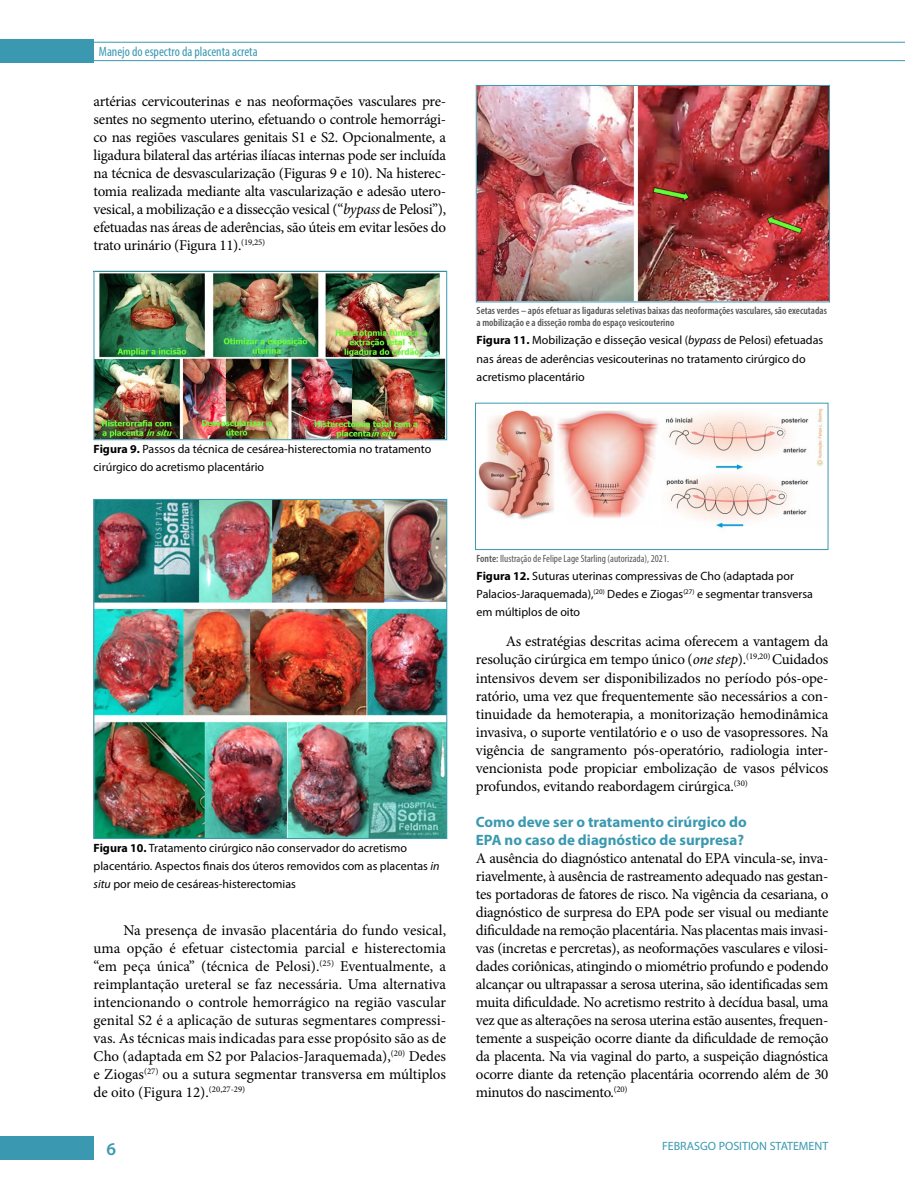
<style>
.page{position:relative;width:905px;height:1202px;background:#fff}
.page>*{position:absolute;margin:0;border:0;box-sizing:border-box;transform-origin:0 0}
.t1{font:600 18px "Myriad Pro";color:#3a99b0}
.t2{font:15px/18px "Minion Pro";letter-spacing:-.015em;color:#000;text-align:justify}
.t3{font:700 15px/18px "Myriad Pro";color:#3a99b0}
.t4{font:condensed 13.5px "Myriad Pro";color:#3a99b0}
.t5{font:12px/18px "Myriad Pro";color:#000}
.t6{font:12px "Myriad Pro";color:#3a99b0}
.t7{font:600 condensed 10.5px/12px "Myriad Pro";color:#575756}
.t8{font:condensed 10.5px "Myriad Pro";color:#575756}
.s1{font-style:italic}
.s2{font-weight:700}
.s3{font-weight:600}
</style>
<div class="page">
<div style="left:0;top:1135px;width:93px;height:23px;background:#3a99b0"></div>
<hr style="left:94px;top:60px;width:810px;height:1px;background:#3a99b0">
<hr style="left:94px;top:42px;width:810px;height:1px;background:#3a99b0">
<div style="left:0;top:40px;width:93px;height:23px;background:#3a99b0"></div>
<img style="left:96px;top:273px;width:349px;height:165px">
<div style="left:94px;top:271px;width:353px;height:169px;border:1px solid #3a99b0"></div>
<img style="left:95px;top:501px;width:350px;height:335px">
<div style="left:93px;top:499px;width:354px;height:339px;border:1px solid #3a99b0"></div>
<img style="left:478px;top:87px;width:349px;height:213px">
<div style="left:476px;top:85px;width:353px;height:217px;border:1px solid #3a99b0"></div>
<img style="left:478px;top:408px;width:345px;height:120px">
<div style="left:475px;top:403px;width:353px;height:147px;border:1px solid #3a99b0"></div>
<p class="t4" style="left:99px;top:43px;width:160px">Manejo do espectro da placenta acreta</p>
<p class="t2" style="left:94px;top:92px;width:354px">artérias cervicouterinas e nas neoformações vasculares pre&shy;sentes no segmento uterino, efetuando o controle hemorrági&shy;co nas regiões vasculares genitais S1 e S2. Opcionalmente, a ligadura bilateral das artérias ilíacas internas pode ser incluída na técnica de desvascularização (Figuras 9 e 10). Na histerec&shy;tomia realizada mediante alta vascularização e adesão utero&shy;vesical, a mobilização e a dissecção vesical (“<span class="s1">bypass</span> de Pelosi”), efetuadas nas áreas de aderências, são úteis em evitar lesões do trato urinário (Figura 11).<sup>(19,25)</sup></p>
<p class="t5" style="left:94px;top:440px;width:339px"><span class="s2">Figura 9.</span> Passos da técnica de cesárea-histerectomia no tratamento cirúrgico do acretismo placentário</p>
<p class="t7" style="left:476px;top:305px;width:352px">Setas verdes – após efetuar as ligaduras seletivas baixas das neoformações vasculares, são executadas a mobilização e a disseção romba do espaço vesicouterino</p>
<p class="t5" style="left:476px;top:331px;width:348px"><span class="s2">Figura 11.</span> Mobilização e disseção vesical (<span class="s1">bypass</span> de Pelosi) efetuadas nas áreas de aderências vesicouterinas no tratamento cirúrgico do acretismo placentário</p>
<p class="t5" style="left:94px;top:838px;width:347px"><span class="s2">Figura 10.</span> Tratamento cirúrgico não conservador do acretismo placentário. Aspectos finais dos úteros removidos com as placentas <span class="s1">in situ</span> por meio de cesáreas-histerectomias</p>
<p class="t2" style="left:94px;top:920px;width:354px;text-indent:30px">Na presença de invasão placentária do fundo vesical, uma opção é efetuar cistectomia parcial e histerectomia “em peça única” (técnica de Pelosi).<sup>(25)</sup> Eventualmente, a reimplantação ureteral se faz necessária. Uma alternativa intencionando o controle hemorrágico na região vascular genital S2 é a aplicação de suturas segmentares compressi&shy;vas. As técnicas mais indicadas para esse propósito são as de Cho (adaptada em S2 por Palacios-Jaraquemada),<sup>(20)</sup> Dedes e Ziogas<sup>(27)</sup> ou a sutura segmentar transversa em múltiplos de oito (Figura 12).<sup>(20,27-29)</sup></p>
<p class="t8" style="left:476px;top:552px;width:194px"><span class="s3">Fonte:</span> Ilustração de Felipe Lage Starling (autorizada), 2021.</p>
<p class="t5" style="left:476px;top:566px;width:338px"><span class="s2">Figura 12.</span> Suturas uterinas compressivas de Cho (adaptada por<br>Palacios-Jaraquemada),<sup>(20)</sup> Dedes e Ziogas<sup>(27)</sup> e segmentar transversa em múltiplos de oito</p>
<p class="t2" style="left:476px;top:632px;width:354px;text-indent:30px">As estratégias descritas acima oferecem a vantagem da resolução cirúrgica em tempo único (<span class="s1">one step</span>).<sup>(19,20)</sup> Cuidados intensivos devem ser disponibilizados no período pós-ope&shy;ratório, uma vez que frequentemente são necessários a con&shy;tinuidade da hemoterapia, a monitorização hemodinâmica invasiva, o suporte ventilatório e o uso de vasopressores. Na vigência de sangramento pós-operatório, radiologia inter&shy;vencionista pode propiciar embolização de vasos pélvicos profundos, evitando reabordagem cirúrgica.<sup>(30)</sup></p>
<p class="t3" style="left:476px;top:811px;width:272px">Como deve ser o tratamento cirúrgico do<br>EPA no caso de diagnóstico de surpresa?</p>
<p class="t2" style="left:476px;top:848px;width:354px">A ausência do diagnóstico antenatal do EPA vincula-se, inva&shy;riavelmente, à ausência de rastreamento adequado nas gestan&shy;tes portadoras de fatores de risco. Na vigência da cesariana, o diagnóstico de surpresa do EPA pode ser visual ou mediante dificuldade na remoção placentária. Nas placentas mais invasi&shy;vas (incretas e percretas), as neoformações vasculares e vilosi&shy;dades coriônicas, atingindo o miométrio profundo e podendo alcançar ou ultrapassar a serosa uterina, são identificadas sem muita dificuldade. No acretismo restrito à decídua basal, uma vez que as alterações na serosa uterina estão ausentes, frequen&shy;temente a suspeição ocorre diante da dificuldade de remoção da placenta. Na via vaginal do parto, a suspeição diagnóstica ocorre diante da retenção placentária ocorrendo além de 30 minutos do nascimento.<sup>(20)</sup></p>
<p class="t1" style="left:107px;top:1137px;width:11px">6</p>
<p class="t6" style="left:662px;top:1138px;width:168px">FEBRASGO POSITION STATEMENT</p>
</div>
